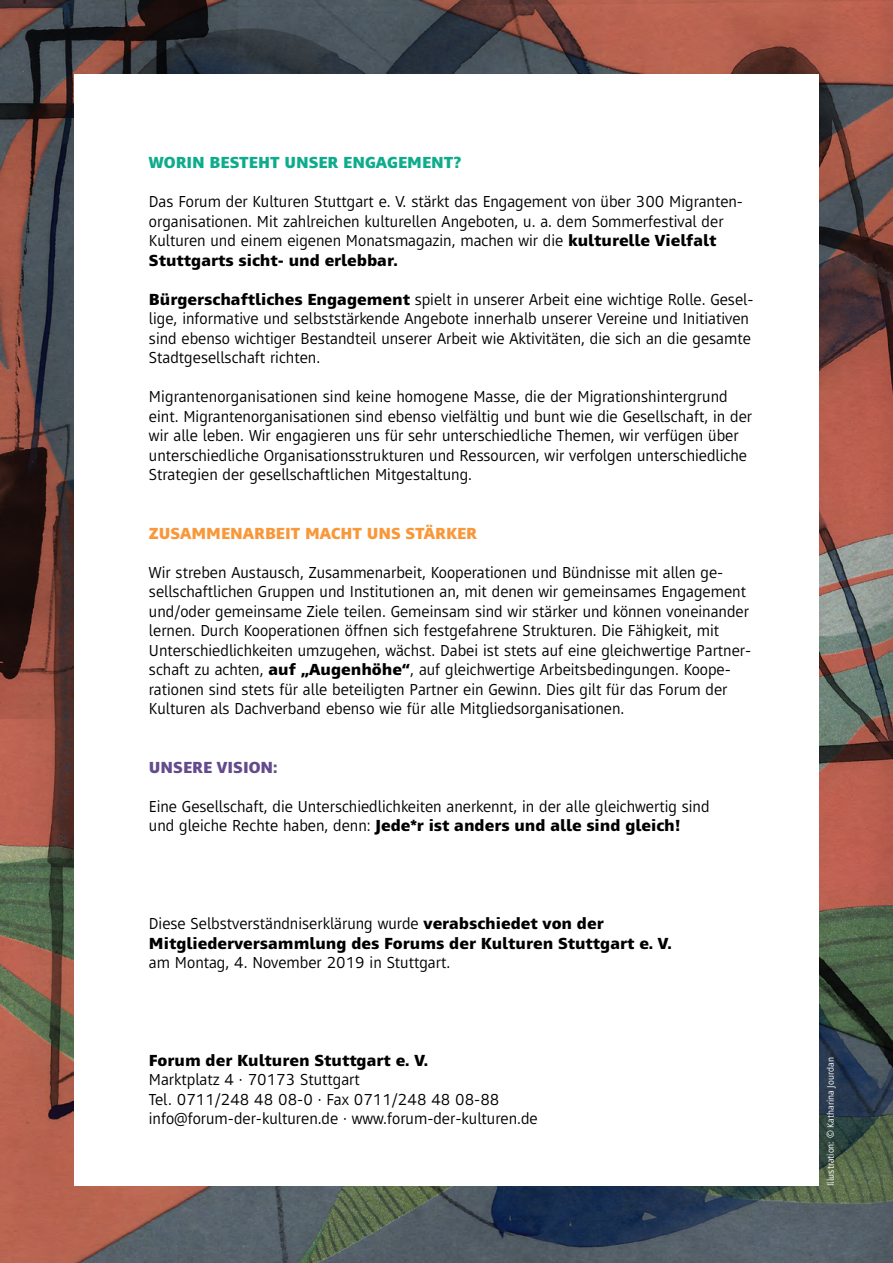
<style>
.page{position:relative;width:893px;height:1263px;background:#fff}
.page>*{position:absolute;margin:0;border:0;box-sizing:border-box;transform-origin:0 0}
._07_01_Fließtext___1{font:16.5px/19.5px "Mayberry Pro";color:#000}
._07_01_Fließtext___1-2{font:800 16.5px/19.5px "Mayberry Pro";color:#000}
._05_02_Zwischenübers{font:800 16.5px "Mayberry Pro";color:#f8983a}
._05_02_Zwischenübers-2{font:800 16.5px "Mayberry Pro";color:#0eac8c}
._05_02_Zwischenübers-3{font:800 16.5px "Mayberry Pro";color:#634b8c}
._10_Kleingedrucktes{font:9.75px "Mayberry Pro";color:#fff}
.s1{font-weight:800}
.s2{font-weight:400}
</style>
<div class="page">
<img style="left:0;top:0;width:893px;height:1263px">
<img style="left:0;top:0;width:237px;height:718px">
<div style="left:74px;top:74px;width:745px;height:1112px;background:#fff"></div>
<p class="_05_02_Zwischenübers-2" style="left:149px;top:151px;width:314px">WORIN BESTEHT UNSER ENGAGEMENT?</p>
<p class="_07_01_Fließtext___1" style="left:149px;top:191px;width:596px">Das Forum der Kulturen Stuttgart e. V. stärkt das Engagement von über 300 Migranten&shy;organisationen. Mit zahlreichen kulturellen Angeboten, u. a. dem Sommerfestival der Kulturen und einem eigenen Monatsmagazin, machen wir die <span class="s1">kulturelle Vielfalt Stuttgarts sicht- und erlebbar.</span></p>
<p class="_07_01_Fließtext___1" style="left:149px;top:289px;width:606px"><span class="s1">Bürgerschaftliches Engagement</span> spielt in unserer Arbeit eine wichtige Rolle. Gesel&shy;lige, informative und selbststärkende Angebote innerhalb unserer Vereine und Initiativen sind ebenso wichtiger Bestandteil unserer Arbeit wie Aktivitäten, die sich an die gesamte Stadtgesellschaft richten.</p>
<p class="_07_01_Fließtext___1" style="left:149px;top:386px;width:605px">Migrantenorganisationen sind keine homogene Masse, die der Migrationshintergrund eint. Migrantenorganisationen sind ebenso vielfältig und bunt wie die Gesellschaft, in der wir alle leben. Wir engagieren uns für sehr unterschiedliche Themen, wir verfügen über unterschiedliche Organisationsstrukturen und Ressourcen, wir verfolgen unterschiedliche Strategien der gesellschaftlichen Mitgestaltung.</p>
<p class="_05_02_Zwischenübers" style="left:149px;top:522px;width:330px">ZUSAMMENARBEIT MACHT UNS STÄRKER</p>
<p class="_07_01_Fließtext___1" style="left:149px;top:562px;width:604px">Wir streben Austausch, Zusammenarbeit, Kooperationen und Bündnisse mit allen ge&shy;sellschaftlichen Gruppen und Institutionen an, mit denen wir gemeinsames Engagement und/oder gemeinsame Ziele teilen. Gemeinsam sind wir stärker und können voneinander lernen. Durch Kooperationen öffnen sich festgefahrene Strukturen. Die Fähigkeit, mit Unterschiedlichkeiten umzugehen, wächst. Dabei ist stets auf eine gleichwertige Partner&shy;schaft zu achten, <span class="s1">auf „Augenhöhe“</span>, auf gleichwertige Arbeitsbedingungen. Koope&shy;rationen sind stets für alle beteiligten Partner ein Gewinn. Dies gilt für das Forum der Kulturen als Dachverband ebenso wie für alle Mitgliedsorganisationen.</p>
<p class="_05_02_Zwischenübers-3" style="left:149px;top:756px;width:130px">UNSERE VISION:</p>
<p class="_07_01_Fließtext___1" style="left:149px;top:796px;width:562px">Eine Gesellschaft, die Unterschiedlichkeiten anerkennt, in der alle gleichwertig sind und gleiche Rechte haben, denn: <span class="s1">Jede*r ist anders und alle sind gleich!</span></p>
<p class="_07_01_Fließtext___1-2" style="left:149px;top:913px;width:524px"><span class="s2">Diese Selbstverständniserklärung wurde</span> verabschiedet von der<br>Mitgliederversammlung des Forums der Kulturen Stuttgart e. V. <span class="s2">am Montag, 4. November 2019 in Stuttgart.</span></p>
<p class="_07_01_Fließtext___1-2" style="left:149px;top:1049px;width:281px">Forum der Kulturen Stuttgart e. V.</p>
<p class="_07_01_Fließtext___1" style="left:149px;top:1069px;width:213px">Marktplatz 4 · 70173 Stuttgart</p>
<p class="_07_01_Fließtext___1" style="left:149px;top:1088px;width:352px">Tel. 0711/248 48 08-0 · Fax 0711/248 48 08-88</p>
<p class="_07_01_Fließtext___1" style="left:149px;top:1108px;width:390px">info@forum-der-kulturen.de · www.forum-der-kulturen.de</p>
<p class="_10_Kleingedrucktes" style="left:824px;top:1186px;width:130px;rotate:-90deg">Illustration: © Katharina Jourdan</p>
</div>
